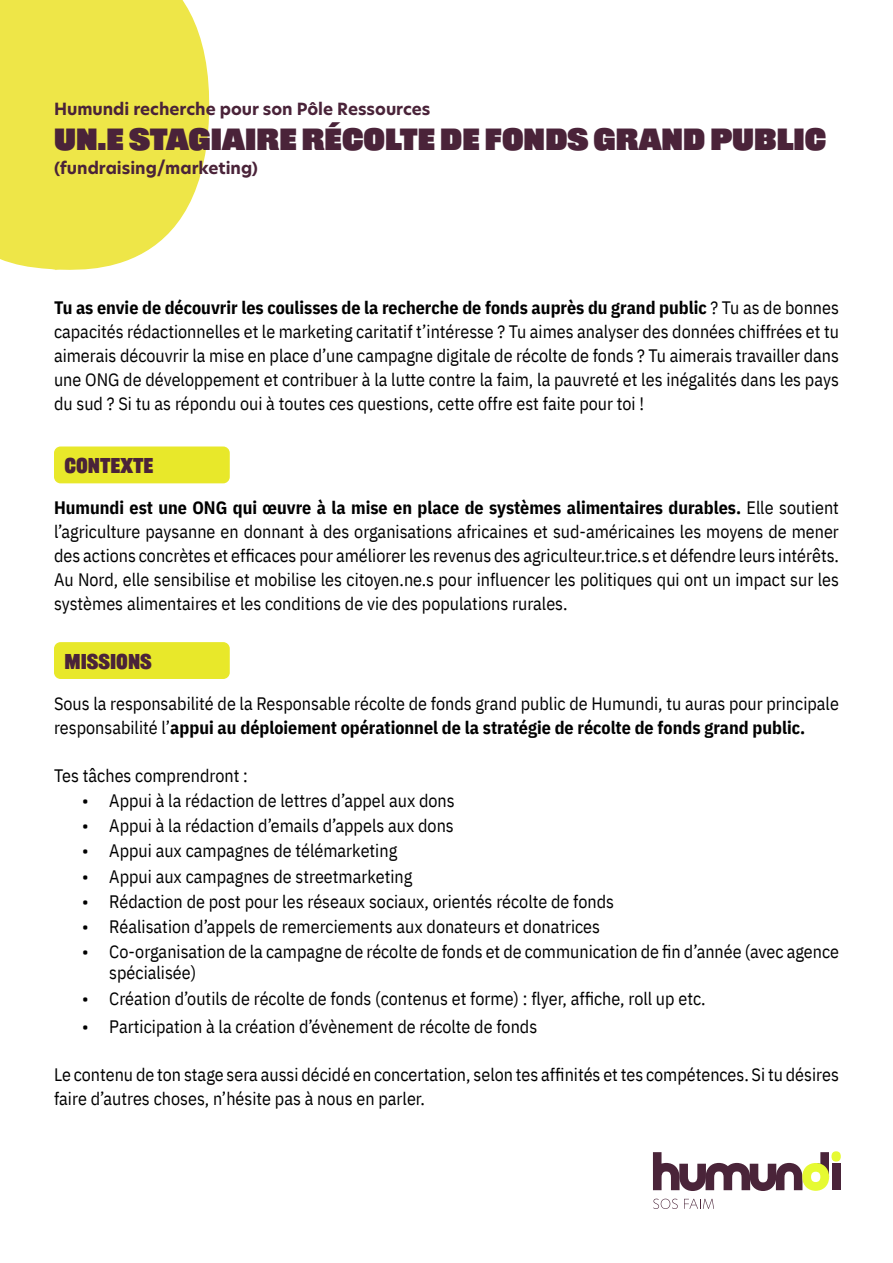
<style>
.page{position:relative;width:893px;height:1263px;background:#fff}
.page>*{position:absolute;margin:0;border:0;box-sizing:border-box;transform-origin:0 0}
.t1{font:900 30px "Railroad Gothic ATF";color:#4a2339}
.t2{font:700 21px "Railroad Gothic ATF";color:#4a2339}
.t3{font:18px/24px "IBM Plex Sans Cond";color:#000}
.t4{font:700 16.5px "New Hero";color:#4a2339}
.s1{font-weight:700}
</style>
<div class="page">
<svg style="left:0;top:0;width:210px;height:270px;background:#efe754"></svg>
<svg style="left:653px;top:1199px;width:25px;height:10px"></svg>
<svg style="left:684px;top:1199px;width:30px;height:10px"></svg>
<div style="left:832px;top:1164px;width:8px;height:26px;background:#4a2439"></div>
<div style="left:831px;top:1151px;width:10px;height:10px;background:#e6fa32;border-radius:50%"></div>
<svg style="left:653px;top:1152px;width:176px;height:39px"></svg>
<div style="left:54px;top:446px;width:176px;height:37px;background:#e8e82a;border-radius:7px"></div>
<div style="left:54px;top:642px;width:176px;height:37px;background:#e8e82a;border-radius:7px"></div>
<p class="t4" style="left:54px;top:98px;width:378px">Humundi recherche pour son Pôle Ressources</p>
<h1 class="t1" style="left:54px;top:119px;width:774px">UN.E STAGIAIRE RÉCOLTE DE FONDS GRAND PUBLIC</h1>
<p class="t4" style="left:54px;top:157px;width:205px">(fundraising/marketing)</p>
<p class="t3" style="left:54px;top:294px;width:786px;text-align:justify"><span class="s1">Tu as envie de découvrir les coulisses de la recherche de fonds auprès du grand public</span> ? Tu as de bonnes capacités rédactionnelles et le marketing caritatif t’intéresse ? Tu aimes analyser des données chiffrées et tu aimerais découvrir la mise en place d’une campagne digitale de récolte de fonds ? Tu aimerais travailler dans une ONG de développement et contribuer à la lutte contre la faim, la pauvreté et les inégalités dans les pays du sud ? Si tu as répondu oui à toutes ces questions, cette offre est faite pour toi !</p>
<p class="t2" style="left:64px;top:452px;width:90px">CONTEXTE</p>
<p class="t3" style="left:54px;top:494px;width:786px;text-align:justify"><span class="s1">Humundi est une ONG qui œuvre à la mise en place de systèmes alimentaires durables.</span> Elle soutient l’agriculture paysanne en donnant à des organisations africaines et sud-américaines les moyens de mener des actions concrètes et efficaces pour améliorer les revenus des agriculteur.trice.s et défendre leurs intérêts.<br>Au Nord, elle sensibilise et mobilise les citoyen.ne.s pour influencer les politiques qui ont un impact sur les systèmes alimentaires et les conditions de vie des populations rurales.</p>
<p class="t2" style="left:64px;top:648px;width:89px">MISSIONS</p>
<p class="t3" style="left:54px;top:689px;width:786px">Sous la responsabilité de la Responsable récolte de fonds grand public de Humundi, tu auras pour principale responsabilité l’<span class="s1">appui au déploiement opérationnel de la stratégie de récolte de fonds grand public.</span></p>
<p class="t3" style="left:54px;top:761px;width:195px">Tes tâches comprendront :</p>
<p class="t3" style="left:82px;top:787px;width:374px">• Appui à la rédaction de lettres d’appel aux dons</p>
<p class="t3" style="left:82px;top:812px;width:373px">• Appui à la rédaction d’emails d’appels aux dons</p>
<p class="t3" style="left:82px;top:837px;width:316px">• Appui aux campagnes de télémarketing</p>
<p class="t3" style="left:82px;top:863px;width:332px">• Appui aux campagnes de streetmarketing</p>
<p class="t3" style="left:82px;top:888px;width:533px">• Rédaction de post pour les réseaux sociaux, orientés récolte de fonds</p>
<p class="t3" style="left:82px;top:913px;width:519px">• Réalisation d’appels de remerciements aux donateurs et donatrices</p>
<p class="t3" style="left:109px;top:940px;width:731px;line-height:21px;text-indent:-27px">• Co-organisation de la campagne de récolte de fonds et de communication de fin d’année (avec agence spécialisée)</p>
<p class="t3" style="left:82px;top:985px;width:625px">• Création d’outils de récolte de fonds (contenus et forme) : flyer, affiche, roll up etc.</p>
<p class="t3" style="left:82px;top:1013px;width:456px">• Participation à la création d’évènement de récolte de fonds</p>
<p class="t3" style="left:54px;top:1061px;width:786px">Le contenu de ton stage sera aussi décidé en concertation, selon tes affinités et tes compétences. Si tu désires faire d’autres choses, n’hésite pas à nous en parler.</p>
</div>
